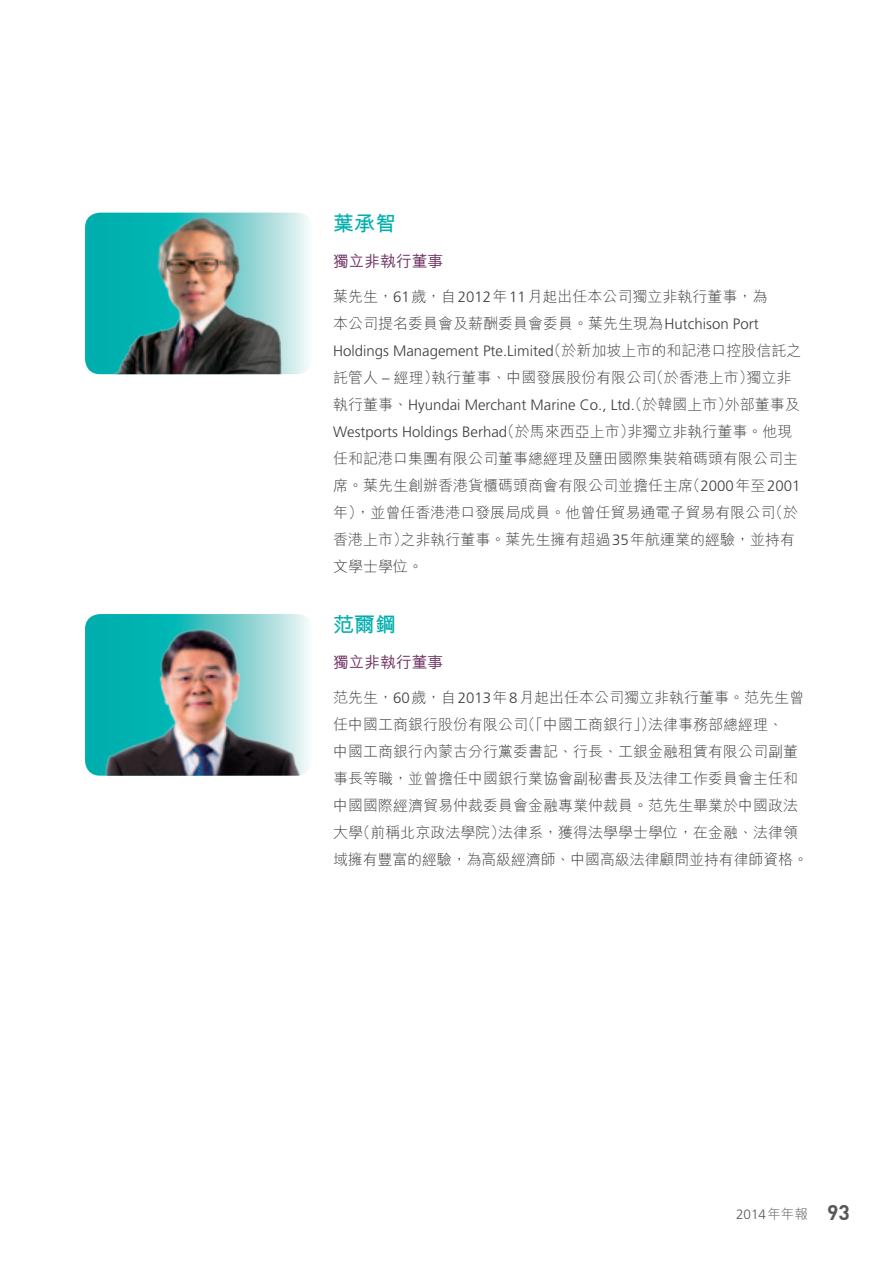
<style>
.page{position:relative;width:893px;height:1263px;background:#fff}
.page>*{position:absolute;margin:0;border:0;box-sizing:border-box;transform-origin:0 0}
.t1{font:700 21px "M Hei HK";color:#00afad}
.t2{font:500 15.75px "M Hei HK";color:#6d3062}
.t3{font:300 15px/27px "M Hei HK";color:#3e3e3f}
.t4{font:300 15px/27px "Frutiger";color:#3e3e3f}
.t5{font:300 13.5px "Frutiger";color:#57585a}
.s1{font-family:"Frutiger"}
.s2{font-family:"M Hei HK"}
.s3{font-family:"DIN";font-weight:700;font-size:21px}
</style>
<div class="page">
<svg style="left:85px;top:615px;width:9px;height:160px"></svg>
<img style="left:85px;top:213px;width:225px;height:161px">
<img style="left:94px;top:614px;width:216px;height:162px">
<h1 class="t1" style="left:333px;top:208px;width:64px">葉承智</h1>
<p class="t2" style="left:333px;top:249px;width:112px">獨立非執行董事</p>
<p class="t3" style="left:333px;top:283px;width:436px">葉先生，<span class="s1">61</span>歲，自<span class="s1">2012</span>年<span class="s1">11</span>月起出任本公司獨立非執行董事，為本公司提名委員會及薪酬委員會委員。葉先生現為<span class="s1">Hutchison Port</span></p>
<p class="t4" style="left:333px;top:338px;width:470px">Holdings Management Pte.Limited<span class="s2">（於新加坡上市的和記港口控股信託之</span></p>
<p class="t3" style="left:333px;top:364px;width:460px">託管人 <span class="s1">–</span> 經理）執行董事、中國發展股份有限公司（於香港上市）獨立非</p>
<p class="t4" style="left:333px;top:392px;width:468px"><span class="s2">執行董事、</span>Hyundai Merchant Marine Co., Ltd<span class="s2">（</span>. <span class="s2">於韓國上市）外部董事及<br></span>Westports Holdings Berhad<span class="s2">（於馬來西亞上市）非獨立非執行董事。他現</span></p>
<p class="t3" style="left:333px;top:445px;width:469px">任和記港口集團有限公司董事總經理及鹽田國際集裝箱碼頭有限公司主席。葉先生創辦香港貨櫃碼頭商會有限公司並擔任主席（<span class="s1">2000</span>年至<span class="s1">2001</span>年），並曾任香港港口發展局成員。他曾任貿易通電子貿易有限公司（於香港上市）之非執行董事。葉先生擁有超過<span class="s1">35</span>年航運業的經驗，並持有文學士學位。</p>
<h1 class="t1" style="left:333px;top:609px;width:64px">范爾鋼</h1>
<p class="t2" style="left:333px;top:650px;width:112px">獨立非執行董事</p>
<p class="t3" style="left:333px;top:683px;width:476px">范先生，<span class="s1">60</span>歲，自<span class="s1">2013</span>年<span class="s1">8</span>月起出任本公司獨立非執行董事。范先生曾任中國工商銀行股份有限公司（「中國工商銀行」）法律事務部總經理、<br>中國工商銀行內蒙古分行黨委書記、行長、工銀金融租賃有限公司副董事長等職，並曾擔任中國銀行業協會副秘書長及法律工作委員會主任和中國國際經濟貿易仲裁委員會金融專業仲裁員。范先生畢業於中國政法大學（前稱北京政法學院）法律系，獲得法學學士學位，在金融、法律領域擁有豐富的經驗，為高級經濟師、中國高級法律顧問並持有律師資格。</p>
<p class="t5" style="left:736px;top:1207px;width:115px">2014<span class="s2">年年報</span> <span class="s3">93</span></p>
</div>
